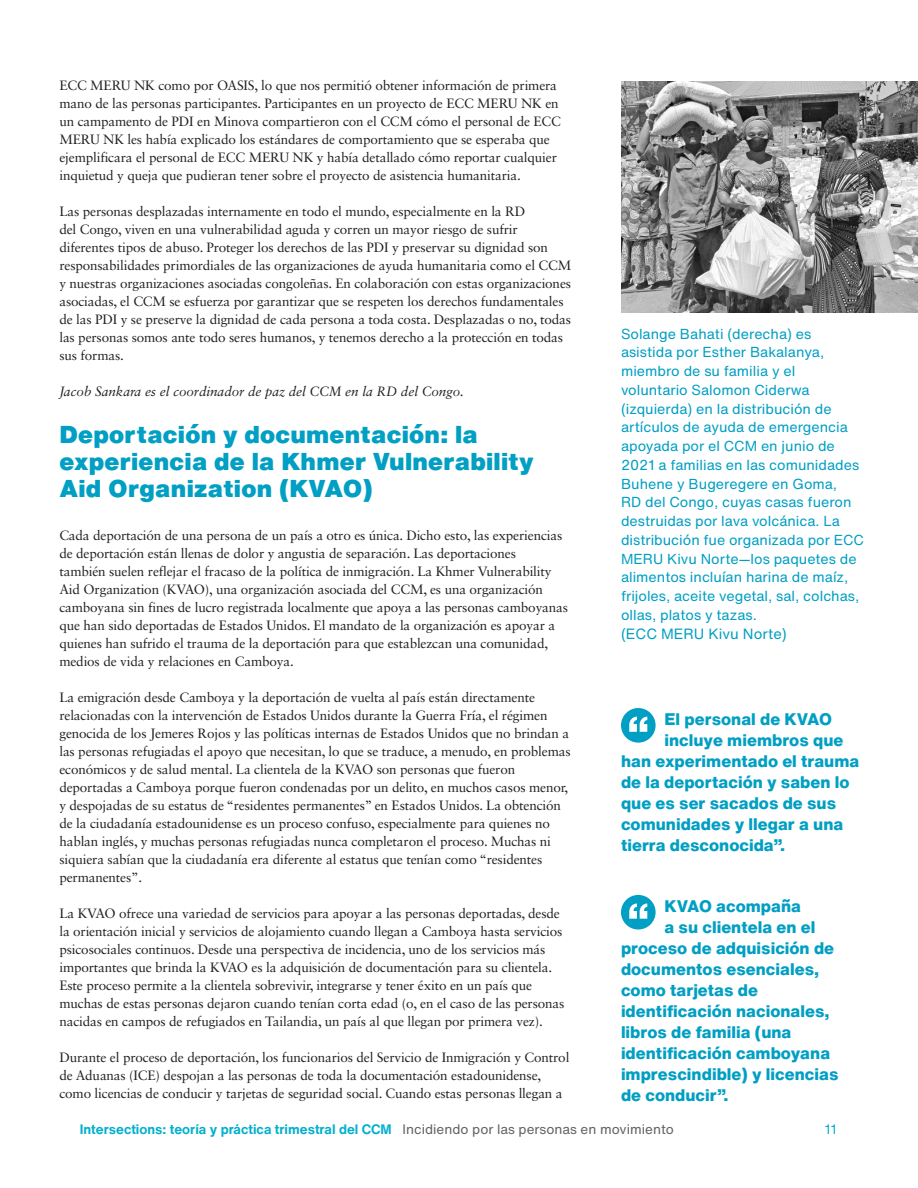
<style>
.page{position:relative;width:918px;height:1188px;background:#fff}
.page>*{position:absolute;margin:0;border:0;box-sizing:border-box;transform-origin:0 0}
.headlines__large__bl{font:900 24px/27px "Helvetica Now Text";letter-spacing:.01em;color:#009fc3}
.sidebar__quote__blue{font:800 16.5px "Helvetica Now Text";color:#009fc3}
.photo_caption{font:14.7px "Helvetica Now Text";color:#009fc3}
.photo_caption-2{font:14.25px/18.8px "Helvetica Now Text";color:#009fc3}
.body__sabon_lt_stand{font:13.5px/18px "Sabon LT Std Roman MCC";letter-spacing:-.01em;color:#231f20}
.t1{font:700 13.5px "Helvetica Now Text";color:#02b0ce}
.tagline__sabon_itali{font:13.5px "Sabon LT Std Italic MCC";letter-spacing:-.005em;color:#231f20}
.t2{font:13.5px "Helvetica Now Text";color:#02b0ce}
.s1{font-size:14.7px}
.s2{font-weight:400;color:#636366}
</style>
<div class="page">
<img style="left:621px;top:81px;width:297px;height:231px">
<div style="left:621px;top:708px;width:35px;height:35px;background:#009fc3;border-radius:50%"></div>
<svg style="left:629px;top:717px;width:18px;height:15px"></svg>
<div style="left:621px;top:895px;width:35px;height:35px;background:#009fc3;border-radius:50%"></div>
<svg style="left:629px;top:903px;width:18px;height:16px"></svg>
<p class="body__sabon_lt_stand" style="left:59px;top:76px;width:503px">ECC MERU NK como por OASIS, lo que nos permitió obtener información de primera mano de las personas participantes. Participantes en un proyecto de ECC MERU NK en un campamento de PDI en Minova compartieron con el CCM cómo el personal de ECC MERU NK les había explicado los estándares de comportamiento que se esperaba que ejemplificara el personal de ECC MERU NK y había detallado cómo reportar cualquier inquietud y queja que pudieran tener sobre el proyecto de asistencia humanitaria.</p>
<p class="body__sabon_lt_stand" style="left:59px;top:202px;width:513px">Las personas desplazadas internamente en todo el mundo, especialmente en la RD<br>del Congo, viven en una vulnerabilidad aguda y corren un mayor riesgo de sufrir diferentes tipos de abuso. Proteger los derechos de las PDI y preservar su dignidad son responsabilidades primordiales de las organizaciones de ayuda humanitaria como el CCM y nuestras organizaciones asociadas congoleñas. En colaboración con estas organizaciones asociadas, el CCM se esfuerza por garantizar que se respeten los derechos fundamentales de las PDI y se preserve la dignidad de cada persona a toda costa. Desplazadas o no, todas las personas somos ante todo seres humanos, y tenemos derecho a la protección en todas sus formas.</p>
<p class="tagline__sabon_itali" style="left:59px;top:383px;width:406px">Jacob Sankara es el coordinador de paz del CCM en la RD del Congo.</p>
<p class="headlines__large__bl" style="left:59px;top:421px;width:476px">Deportación y documentación: la experiencia de la Khmer Vulnerability<br>Aid Organization (KVAO)</p>
<p class="body__sabon_lt_stand" style="left:59px;top:526px;width:510px">Cada deportación de una persona de un país a otro es única. Dicho esto, las experiencias de deportación están llenas de dolor y angustia de separación. Las deportaciones<br>también suelen reflejar el fracaso de la política de inmigración. La Khmer Vulnerability Aid Organization (KVAO), una organización asociada del CCM, es una organización camboyana sin fines de lucro registrada localmente que apoya a las personas camboyanas que han sido deportadas de Estados Unidos. El mandato de la organización es apoyar a quienes han sufrido el trauma de la deportación para que establezcan una comunidad, medios de vida y relaciones en Camboya.</p>
<p class="body__sabon_lt_stand" style="left:59px;top:688px;width:513px">La emigración desde Camboya y la deportación de vuelta al país están directamente relacionadas con la intervención de Estados Unidos durante la Guerra Fría, el régimen genocida de los Jemeres Rojos y las políticas internas de Estados Unidos que no brindan a las personas refugiadas el apoyo que necesitan, lo que se traduce, a menudo, en problemas económicos y de salud mental. La clientela de la KVAO son personas que fueron deportadas a Camboya porque fueron condenadas por un delito, en muchos casos menor, y despojadas de su estatus de “residentes permanentes” en Estados Unidos. La obtención de la ciudadanía estadounidense es un proceso confuso, especialmente para quienes no hablan inglés, y muchas personas refugiadas nunca completaron el proceso. Muchas ni siquiera sabían que la ciudadanía era diferente al estatus que tenían como “residentes permanentes”.</p>
<p class="body__sabon_lt_stand" style="left:59px;top:904px;width:506px">La KVAO ofrece una variedad de servicios para apoyar a las personas deportadas, desde la orientación inicial y servicios de alojamiento cuando llegan a Camboya hasta servicios psicosociales continuos. Desde una perspectiva de incidencia, uno de los servicios más importantes que brinda la KVAO es la adquisición de documentación para su clientela.<br>Este proceso permite a la clientela sobrevivir, integrarse y tener éxito en un país que muchas de estas personas dejaron cuando tenían corta edad (o, en el caso de las personas nacidas en campos de refugiados en Tailandia, un país al que llegan por primera vez).</p>
<p class="body__sabon_lt_stand" style="left:59px;top:1048px;width:512px">Durante el proceso de deportación, los funcionarios del Servicio de Inmigración y Control de Aduanas (ICE) despojan a las personas de toda la documentación estadounidense, como licencias de conducir y tarjetas de seguridad social. Cuando estas personas llegan a</p>
<p class="photo_caption-2" style="left:621px;top:324px;width:245px">Solange Bahati (derecha) es asistida por Esther Bakalanya, miembro de su familia y el voluntario Salomon Ciderwa (izquierda) en la distribución de artículos de ayuda de emergencia apoyada por el CCM en junio de<br>2021 a familias en las comunidades<br>Buhene y Bugeregere en Goma,<br>RD del Congo, cuyas casas fueron destruidas por lava volcánica. La distribución fue organizada por ECC<br>MERU Kivu Norte—los paquetes de alimentos incluían harina de maíz, frijoles, aceite vegetal, sal, colchas, ollas, platos y tazas<span class="s1">.</span></p>
<p class="photo_caption" style="left:621px;top:622px;width:167px">(ECC MERU Kivu Norte)</p>
<p class="sidebar__quote__blue" style="left:664px;top:706px;width:169px">El personal de KVAO</p>
<p class="sidebar__quote__blue" style="left:664px;top:727px;width:180px">incluye miembros que</p>
<p class="sidebar__quote__blue" style="left:621px;top:748px;width:240px">han experimentado el trauma</p>
<p class="sidebar__quote__blue" style="left:621px;top:769px;width:230px">de la deportación y saben lo</p>
<p class="sidebar__quote__blue" style="left:621px;top:790px;width:217px">que es ser sacados de sus</p>
<p class="sidebar__quote__blue" style="left:621px;top:811px;width:224px">comunidades y llegar a una</p>
<p class="sidebar__quote__blue" style="left:621px;top:832px;width:166px">tierra desconocida”.</p>
<p class="sidebar__quote__blue" style="left:664px;top:893px;width:138px">KVAO acompaña</p>
<p class="sidebar__quote__blue" style="left:664px;top:914px;width:153px">a su clientela en el</p>
<p class="sidebar__quote__blue" style="left:621px;top:935px;width:215px">proceso de adquisición de</p>
<p class="sidebar__quote__blue" style="left:621px;top:956px;width:200px">documentos esenciales,</p>
<p class="sidebar__quote__blue" style="left:621px;top:977px;width:139px">como tarjetas de</p>
<p class="sidebar__quote__blue" style="left:621px;top:998px;width:210px">identificación nacionales,</p>
<p class="sidebar__quote__blue" style="left:621px;top:1019px;width:172px">libros de familia (una</p>
<p class="sidebar__quote__blue" style="left:621px;top:1040px;width:211px">identificación camboyana</p>
<p class="sidebar__quote__blue" style="left:621px;top:1061px;width:219px">imprescindible) y licencias</p>
<p class="sidebar__quote__blue" style="left:621px;top:1082px;width:109px">de conducir”.</p>
<p class="t1" style="left:80px;top:1119px;width:596px">Intersections: teoría y práctica trimestral del CCM <span class="s2">Incidiendo por las personas en movimiento</span></p>
<p class="t2" style="left:825px;top:1119px;width:14px">11</p>
</div>
